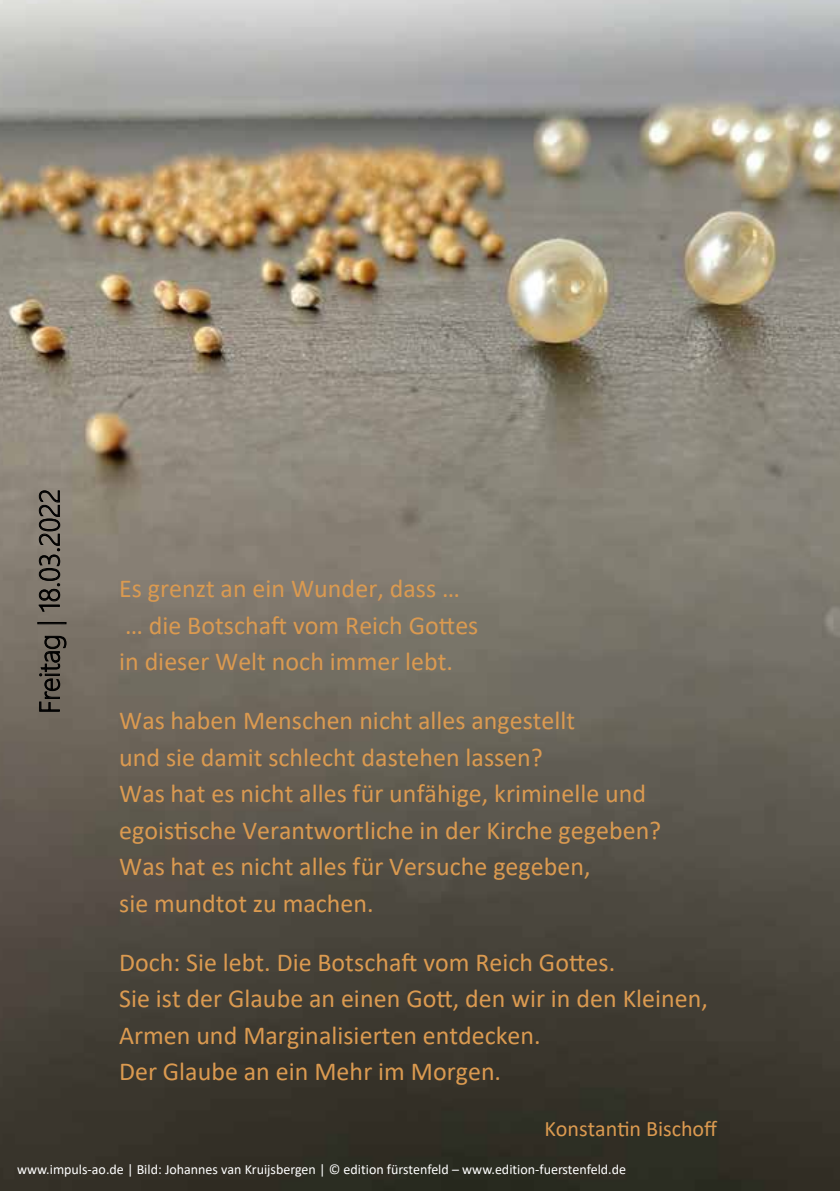
<style>
.page{position:relative;width:840px;height:1191px;background:#fff}
.page>*{position:absolute;margin:0;border:0;box-sizing:border-box;transform-origin:0 0}
.t1{font:300 28.2px "Segoe UI";letter-spacing:-.005em;color:#000}
.t2{font:26px/36.4px "Calibri";color:#db9a50}
.t3{font:22px "Calibri";color:#db9a50}
.t4{font:14px "Calibri";color:#fff}
</style>
<div class="page">
<img style="left:0;top:0;width:839px;height:1191px">
<p class="t1" style="left:23px;top:713px;width:226px;rotate:-90deg">Freitag | 18.03.2022</p>
<p class="t2" style="left:119px;top:570px;width:360px">Es grenzt an ein Wunder, dass … … die Botschaft vom Reich Gottes in dieser Welt noch immer lebt.</p>
<p class="t2" style="left:119px;top:702px;width:543px">Was haben Menschen nicht alles angestellt<br>und sie damit schlecht dastehen lassen?<br>Was hat es nicht alles für unfähige, kriminelle und egoistische Verantwortliche in der Kirche gegeben?<br>Was hat es nicht alles für Versuche gegeben,<br>sie mundtot zu machen.</p>
<p class="t2" style="left:119px;top:943px;width:590px">Doch: Sie lebt. Die Botschaft vom Reich Gottes.<br>Sie ist der Glaube an einen Gott, den wir in den Kleinen, Armen und Marginalisierten entdecken.<br>Der Glaube an ein Mehr im Morgen.</p>
<p class="t3" style="left:544px;top:1113px;width:174px">Konstantin Bischoff</p>
<p class="t4" style="left:17px;top:1159px;width:610px">www.impuls-ao.de | Bild: Johannes van Kruijsbergen | © edition fürstenfeld – www.edition-fuerstenfeld.de</p>
</div>
